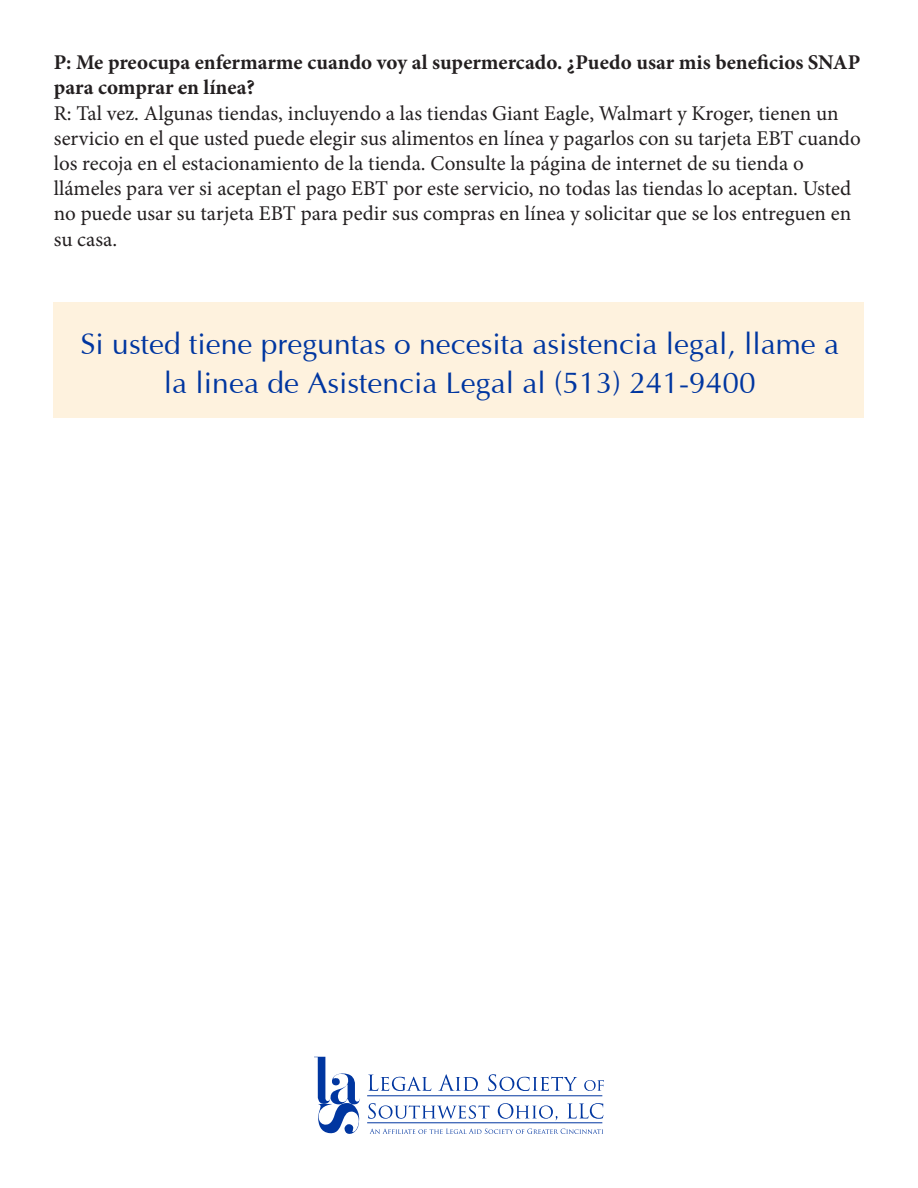
<style>
.page{position:relative;width:918px;height:1188px;background:#fff}
.page>*{position:absolute;margin:0;border:0;box-sizing:border-box;transform-origin:0 0}
.t1{font:30px/39px "Optima";color:#0036a0;text-align:center}
.t2{font:21px/25.2px "Minion Pro";color:#231f20}
.t3{font:700 21px/25.2px "Minion Pro";color:#231f20}
</style>
<div class="page">
<div style="left:54px;top:302px;width:810px;height:116px;background:#fef2de"></div>
<svg style="left:314px;top:1057px;width:46px;height:77px"></svg>
<svg style="left:368px;top:1075px;width:63px;height:16px"></svg>
<svg style="left:438px;top:1074px;width:40px;height:17px"></svg>
<svg style="left:488px;top:1074px;width:89px;height:17px"></svg>
<svg style="left:584px;top:1080px;width:20px;height:11px"></svg>
<svg style="left:368px;top:1103px;width:121px;height:16px"></svg>
<svg style="left:498px;top:1103px;width:60px;height:17px"></svg>
<svg style="left:567px;top:1103px;width:36px;height:16px"></svg>
<hr style="left:367px;top:1095px;width:235px;height:1px;background:#0036a0">
<hr style="left:367px;top:1122px;width:235px;height:1px;background:#0036a0">
<svg style="left:370px;top:1129px;width:233px;height:5px"></svg>
<p class="t3" style="left:54px;top:50px;width:808px">P: Me preocupa enfermarme cuando voy al supermercado. ¿Puedo usar mis beneficios SNAP para comprar en línea?</p>
<p class="t2" style="left:54px;top:100px;width:808px">R: Tal vez. Algunas tiendas, incluyendo a las tiendas Giant Eagle, Walmart y Kroger, tienen un servicio en el que usted puede elegir sus alimentos en línea y pagarlos con su tarjeta EBT cuando los recoja en el estacionamiento de la tienda. Consulte la página de internet de su tienda o llámeles para ver si aceptan el pago EBT por este servicio, no todas las tiendas lo aceptan. Usted no puede usar su tarjeta EBT para pedir sus compras en línea y solicitar que se los entreguen en su casa.</p>
<p class="t1" style="left:81px;top:326px;width:760px">Si usted tiene preguntas o necesita asistencia legal, llame a la linea de Asistencia Legal al (513) 241-9400</p>
</div>
